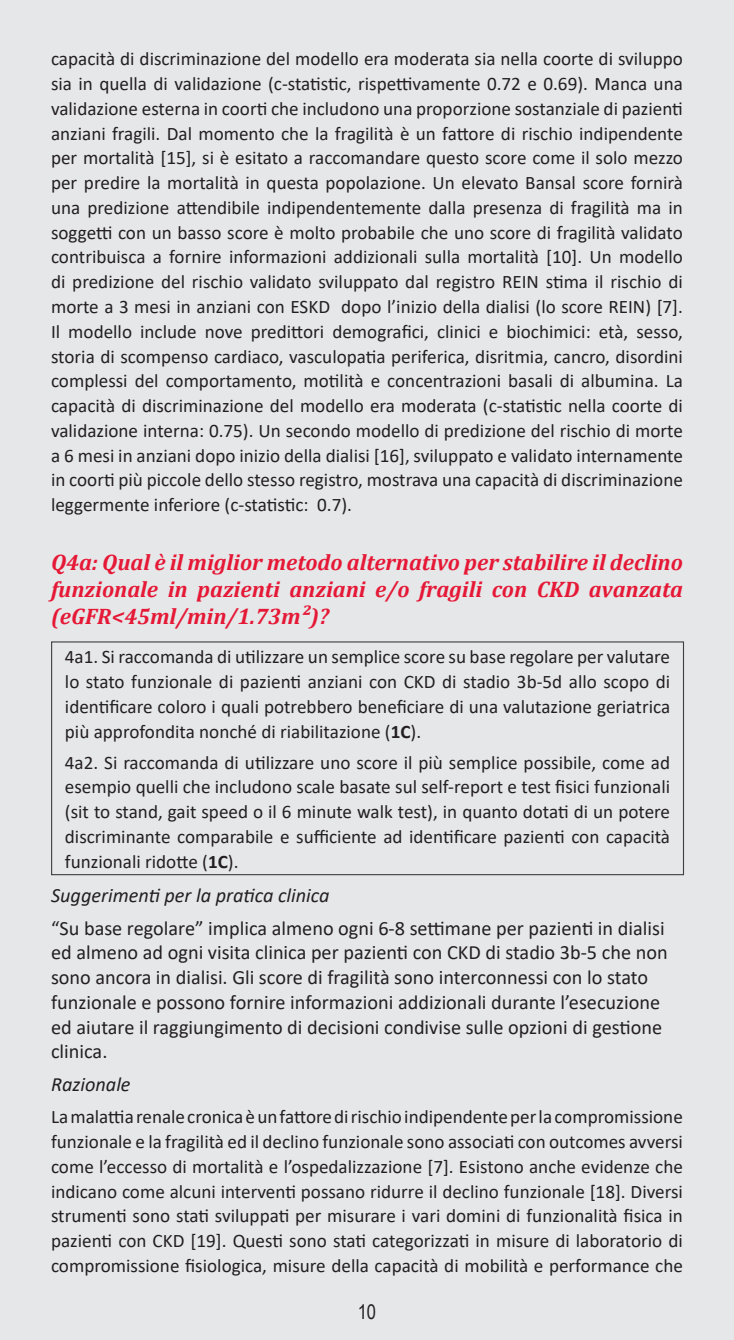
<style>
.page{position:relative;width:734px;height:1340px;background:#fff}
.page>*{position:absolute;margin:0;border:0;box-sizing:border-box;transform-origin:0 0}
.Question_Titles{font:italic 700 22.5px/27px "Cambria";color:#e51836;text-align:justify}
.Advice_Rationale_Tit{font:20.25px/24.8px "Calibri";color:#231f20}
.Advice_Rationale_Tit-2{font:italic 20.25px "Calibri";color:#231f20}
.t1{font:20.25px "Arial Narrow";color:#231f20}
.t2{font:19.12px/24.8px "Calibri";color:#231f20;text-align:justify}
.s1{font-weight:700}
</style>
<div class="page">
<div style="left:0;top:0;width:733px;height:1339px;background:#e6e7e9"></div>
<div style="left:51px;top:641px;width:633px;height:234px;border:1px solid #404040"></div>
<p class="t2" style="left:51px;top:46px;width:633px">capacità di discriminazione del modello era moderata sia nella coorte di sviluppo sia in quella di validazione (c-statistic, rispettivamente 0.72 e 0.69). Manca una validazione esterna in coorti che includono una proporzione sostanziale di pazienti anziani fragili. Dal momento che la fragilità è un fattore di rischio indipendente per mortalità [15], si è esitato a raccomandare questo score come il solo mezzo per predire la mortalità in questa popolazione. Un elevato Bansal score fornirà una predizione attendibile indipendentemente dalla presenza di fragilità ma in soggetti con un basso score è molto probabile che uno score di fragilità validato contribuisca a fornire informazioni addizionali sulla mortalità [10]. Un modello di predizione del rischio validato sviluppato dal registro REIN stima il rischio di morte a 3 mesi in anziani con ESKD dopo l’inizio della dialisi (lo score REIN) [7].<br>Il modello include nove predittori demografici, clinici e biochimici: età, sesso, storia di scompenso cardiaco, vasculopatia periferica, disritmia, cancro, disordini complessi del comportamento, motilità e concentrazioni basali di albumina. La capacità di discriminazione del modello era moderata (c-statistic nella coorte di validazione interna: 0.75). Un secondo modello di predizione del rischio di morte a 6 mesi in anziani dopo inizio della dialisi [16], sviluppato e validato internamente in coorti più piccole dello stesso registro, mostrava una capacità di discriminazione leggermente inferiore (c-statistic: 0.7).</p>
<p class="Question_Titles" style="left:51px;top:548px;width:633px">Q4a: Qual è il miglior metodo alternativo per stabilire il declino funzionale in pazienti anziani e/o fragili con CKD avanzata (eGFR&lt;45ml/min/1.73m²)?</p>
<p class="t2" style="left:65px;top:644px;width:606px">4a1. Si raccomanda di utilizzare un semplice score su base regolare per valutare lo stato funzionale di pazienti anziani con CKD di stadio 3b-5d allo scopo di identificare coloro i quali potrebbero beneficiare di una valutazione geriatrica più approfondita nonché di riabilitazione (<span class="s1">1C</span>).</p>
<p class="t2" style="left:65px;top:749px;width:606px">4a2. Si raccomanda di utilizzare uno score il più semplice possibile, come ad esempio quelli che includono scale basate sul self-report e test fisici funzionali (sit to stand, gait speed o il 6 minute walk test), in quanto dotati di un potere discriminante comparabile e sufficiente ad identificare pazienti con capacità funzionali ridotte (<span class="s1">1C</span>).</p>
<p class="Advice_Rationale_Tit-2" style="left:51px;top:881px;width:280px">Suggerimenti per la pratica clinica</p>
<p class="Advice_Rationale_Tit" style="left:51px;top:915px;width:618px">“Su base regolare” implica almeno ogni 6-8 settimane per pazienti in dialisi ed almeno ad ogni visita clinica per pazienti con CKD di stadio 3b-5 che non sono ancora in dialisi. Gli score di fragilità sono interconnessi con lo stato funzionale e possono fornire informazioni addizionali durante l’esecuzione ed aiutare il raggiungimento di decisioni condivise sulle opzioni di gestione clinica.</p>
<p class="Advice_Rationale_Tit-2" style="left:51px;top:1070px;width:81px">Razionale</p>
<p class="t2" style="left:51px;top:1104px;width:633px">La malattia renale cronica è un fattore di rischio indipendente per la compromissione funzionale e la fragilità ed il declino funzionale sono associati con outcomes avversi come l’eccesso di mortalità e l’ospedalizzazione [7]. Esistono anche evidenze che indicano come alcuni interventi possano ridurre il declino funzionale [18]. Diversi strumenti sono stati sviluppati per misurare i vari domini di funzionalità fisica in pazienti con CKD [19]. Questi sono stati categorizzati in misure di laboratorio di compromissione fisiologica, misure della capacità di mobilità e performance che</p>
<p class="t1" style="left:357px;top:1296px;width:20px">10</p>
</div>
